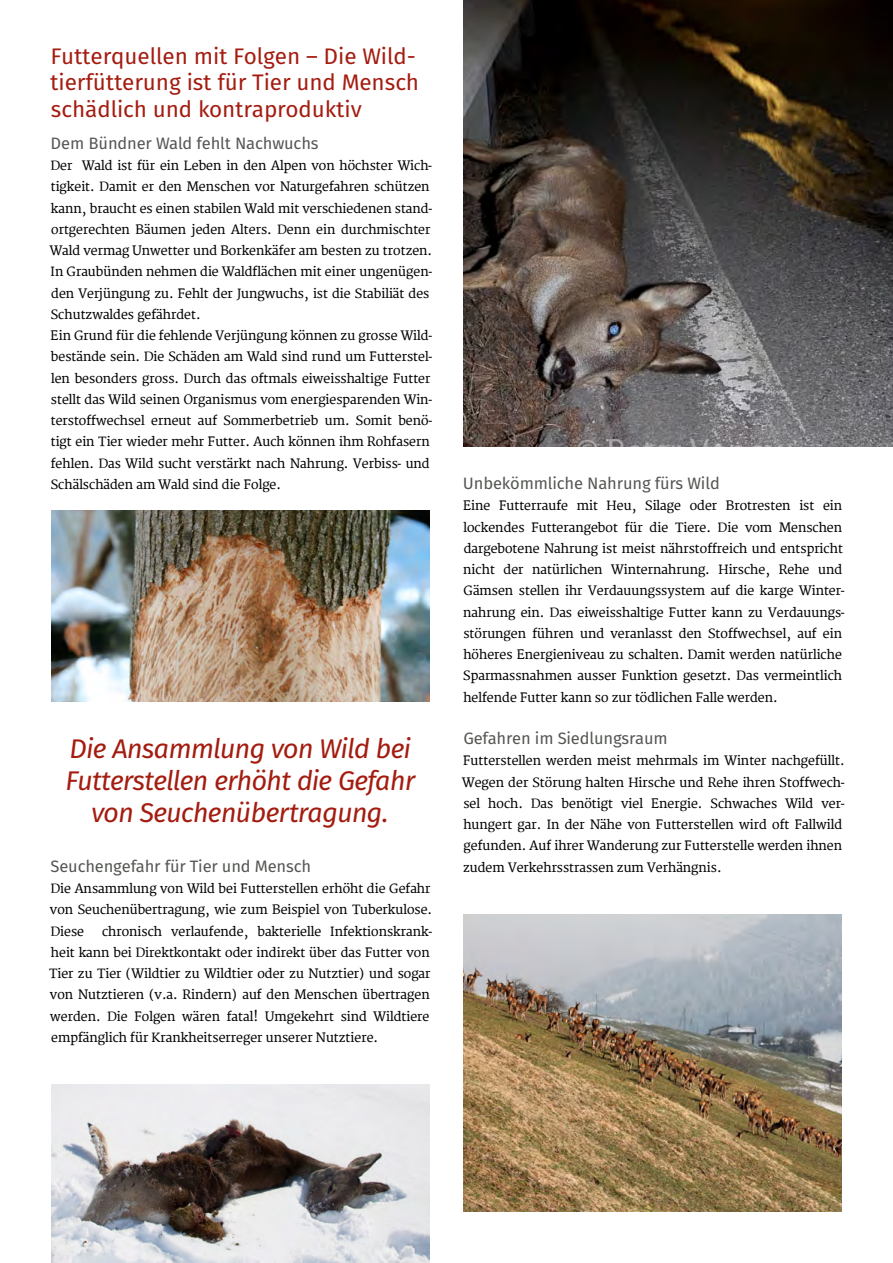
<style>
.page{position:relative;width:893px;height:1263px;background:#fff}
.page>*{position:absolute;margin:0;border:0;box-sizing:border-box;transform-origin:0 0}
.t1{font:italic 27px/32px "Fira Sans OT";letter-spacing:-.025em;color:#a41c10;text-align:center}
.t2{font:22.5px/26.8px "Fira Sans OT";letter-spacing:-.005em;color:#a41c10}
.t3{font:16.5px "Fira Sans OT";letter-spacing:-.01em;color:#545753}
.t4{font:12.75px/21.3px "Merriweather";letter-spacing:.005em;color:#000}
</style>
<div class="page">
<img style="left:51px;top:510px;width:378px;height:192px">
<img style="left:463px;top:0;width:430px;height:446px">
<img style="left:463px;top:914px;width:379px;height:298px">
<img style="left:51px;top:1084px;width:378px;height:179px">
<h2 class="t2" style="left:50px;top:44px;width:370px">Futterquellen mit Folgen – Die Wild&shy;tierfütterung ist für Tier und Mensch schädlich und kontraproduktiv</h2>
<p class="t3" style="left:51px;top:131px;width:270px">Dem Bündner Wald fehlt Nachwuchs</p>
<p class="t4" style="left:50px;top:154px;width:384px">Der Wald ist für ein Leben in den Alpen von höchster Wich&shy;tigkeit. Damit er den Menschen vor Naturgefahren schützen kann, braucht es einen stabilen Wald mit verschiedenen stand&shy;ortgerechten Bäumen jeden Alters. Denn ein durchmischter Wald vermag Unwetter und Borkenkäfer am besten zu trotzen.<br>In Graubünden nehmen die Waldflächen mit einer ungenügen&shy;den Verjüngung zu. Fehlt der Jungwuchs, ist die Stabiliät des Schutzwaldes gefährdet.<br>Ein Grund für die fehlende Verjüngung können zu grosse Wild&shy;bestände sein. Die Schäden am Wald sind rund um Futterstel&shy;len besonders gross. Durch das oftmals eiweisshaltige Futter stellt das Wild seinen Organismus vom energiesparenden Win&shy;terstoffwechsel erneut auf Sommerbetrieb um. Somit benö&shy;tigt ein Tier wieder mehr Futter. Auch können ihm Rohfasern fehlen. Das Wild sucht verstärkt nach Nahrung. Verbiss- und Schälschäden am Wald sind die Folge.</p>
<h1 class="t1" style="left:65px;top:735px;width:351px">Die Ansammlung von Wild bei<br>Futterstellen erhöht die Gefahr von Seuchenübertragung.</h1>
<p class="t3" style="left:51px;top:854px;width:262px">Seuchengefahr für Tier und Mensch</p>
<p class="t4" style="left:50px;top:876px;width:384px">Die Ansammlung von Wild bei Futterstellen erhöht die Gefahr von Seuchenübertragung, wie zum Beispiel von Tuberkulose.<br>Diese</p>
<p class="t4" style="left:49px;top:919px;width:384px;text-indent:53px">chronisch verlaufende, bakterielle Infektionskrank&shy;heit kann bei Direktkontakt oder indirekt über das Futter von Tier zu Tier (Wildtier zu Wildtier oder zu Nutztier) und sogar von Nutztieren (v.a. Rindern) auf den Menschen übertragen werden. Die Folgen wären fatal! Umgekehrt sind Wildtiere empfänglich für Krankheitserreger unserer Nutztiere.</p>
<p class="t3" style="left:463px;top:472px;width:258px">Unbekömmliche Nahrung fürs Wild</p>
<p class="t4" style="left:463px;top:494px;width:383px">Eine Futterraufe mit Heu, Silage oder Brotresten ist ein lockendes Futterangebot für die Tiere. Die vom Menschen dargebotene Nahrung ist meist nährstoffreich und entspricht nicht der natürlichen Winternahrung. Hirsche, Rehe und Gämsen stellen ihr Verdauungssystem auf die karge Winter&shy;nahrung ein. Das eiweisshaltige Futter kann zu Verdauungs&shy;störungen führen und veranlasst den Stoffwechsel, auf ein höheres Energieniveau zu schalten. Damit werden natürliche Sparmassnahmen ausser Funktion gesetzt. Das vermeintlich helfende Futter kann so zur tödlichen Falle werden.</p>
<p class="t3" style="left:463px;top:727px;width:206px">Gefahren im Siedlungsraum</p>
<p class="t4" style="left:462px;top:749px;width:384px">Futterstellen werden meist mehrmals im Winter nachgefüllt.<br>Wegen der Störung halten Hirsche und Rehe ihren Stoffwech&shy;sel hoch. Das benötigt viel Energie. Schwaches Wild ver&shy;hungert gar. In der Nähe von Futterstellen wird oft Fallwild gefunden. Auf ihrer Wanderung zur Futterstelle werden ihnen zudem Verkehrsstrassen zum Verhängnis.</p>
</div>
